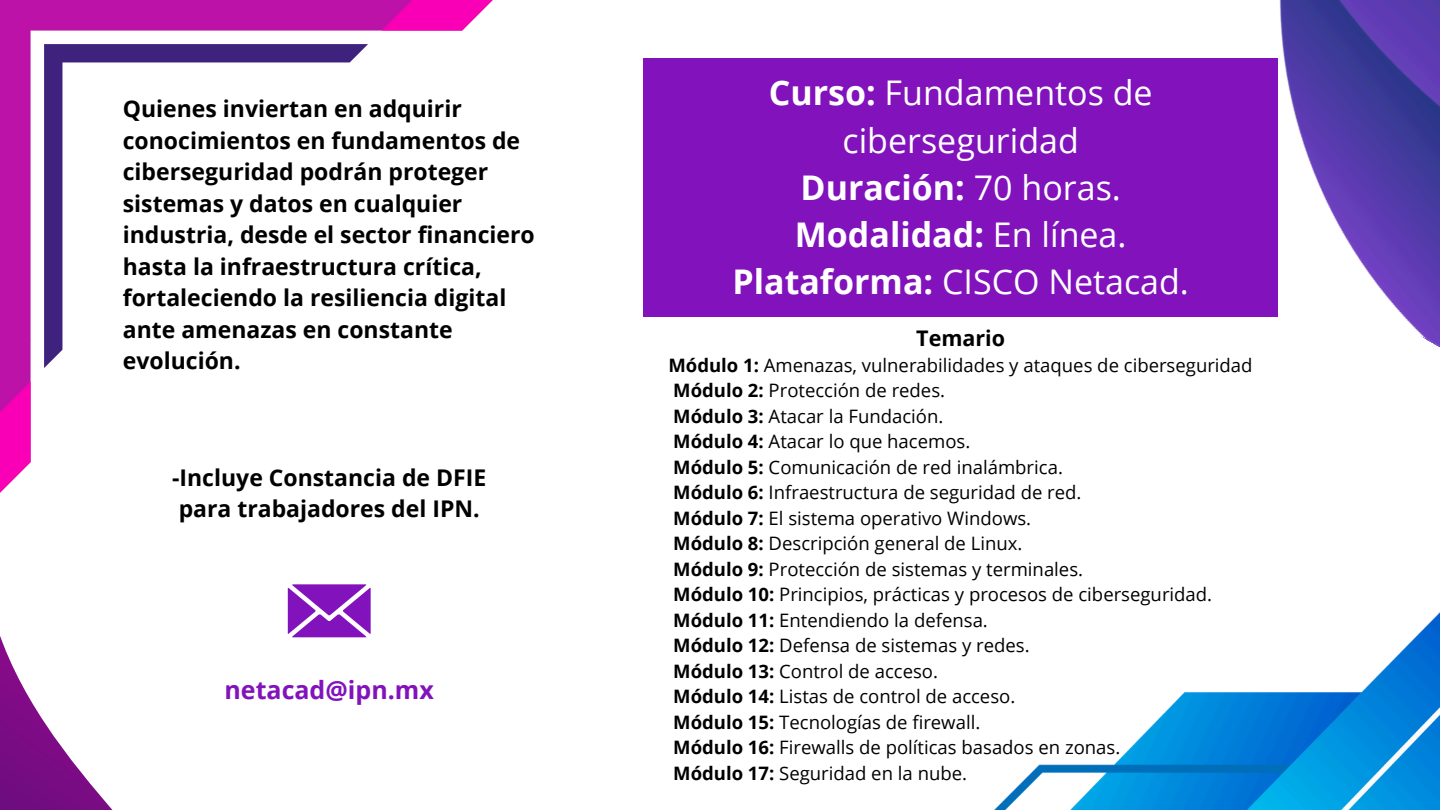
<style>
.page{position:relative;width:1440px;height:810px;background:#fff}
.page>*{position:absolute;margin:0;border:0;box-sizing:border-box;transform-origin:0 0}
.t1{font:34px/47.2px "Open Sans";color:#fff;text-align:center}
.t2{font:700 25px "Open Sans";color:#8112bc}
.t3{font:700 23px/31.5px "Open Sans";color:#000}
.t4{font:700 21.5px "Open Sans";color:#000}
.t5{font:18.5px "Open Sans";color:#000}
.s1{font-weight:700}
</style>
<div class="page">
<svg style="left:0;top:636px;width:113px;height:174px"></svg>
<svg style="left:0;top:0;width:493px;height:493px"></svg>
<svg style="left:288px;top:584px;width:34px;height:53px"></svg>
<img style="left:643px;top:0;width:797px;height:347px">
<img style="left:322px;top:457px;width:1118px;height:353px">
<div style="left:644px;top:58px;width:634px;height:259px;background:#8112bc"></div>
<p class="t3" style="left:123px;top:92px;width:414px">Quienes inviertan en adquirir conocimientos en fundamentos de ciberseguridad podrán proteger sistemas y datos en cualquier industria, desde el sector financiero hasta la infraestructura crítica, fortaleciendo la resiliencia digital ante amenazas en constante evolución.</p>
<p class="t3" style="left:172px;top:461px;width:316px">-Incluye Constancia de DFIE para trabajadores del IPN.</p>
<p class="t2" style="left:225px;top:672px;width:211px">netacad@ipn.mx</p>
<p class="t1" style="left:732px;top:69px;width:458px"><span class="s1">Curso:</span> Fundamentos de ciberseguridad<br><span class="s1">Duración:</span> 70 horas.<br><span class="s1">Modalidad:</span> En línea.<br><span class="s1">Plataforma:</span> CISCO Netacad.</p>
<p class="t4" style="left:916px;top:323px;width:90px">Temario</p>
<p class="t5" style="left:668px;top:352px;width:586px"><span class="s1">Módulo 1:</span> Amenazas, vulnerabilidades y ataques de ciberseguridad</p>
<h2 class="t5" style="left:673px;top:378px;width:273px"><span class="s1">Módulo 2:</span> Protección de redes.</h2>
<h2 class="t5" style="left:673px;top:403px;width:272px"><span class="s1">Módulo 3:</span> Atacar la Fundación.</h2>
<p class="t5" style="left:673px;top:429px;width:299px"><span class="s1">Módulo 4:</span> Atacar lo que hacemos.</p>
<h2 class="t5" style="left:673px;top:454px;width:391px"><span class="s1">Módulo 5:</span> Comunicación de red inalámbrica.</h2>
<p class="t5" style="left:673px;top:480px;width:410px"><span class="s1">Módulo 6:</span> Infraestructura de seguridad de red.</p>
<h1 class="t5" style="left:673px;top:505px;width:359px"><span class="s1">Módulo 7:</span> El sistema operativo Windows.</h1>
<p class="t5" style="left:673px;top:531px;width:351px"><span class="s1">Módulo 8:</span> Descripción general de Linux.</p>
<p class="t5" style="left:673px;top:556px;width:411px"><span class="s1">Módulo 9:</span> Protección de sistemas y terminales.</p>
<p class="t5" style="left:673px;top:582px;width:540px"><span class="s1">Módulo 10:</span> Principios, prácticas y procesos de ciberseguridad.</p>
<p class="t5" style="left:673px;top:607px;width:316px"><span class="s1">Módulo 11:</span> Entendiendo la defensa.</p>
<p class="t5" style="left:673px;top:633px;width:358px"><span class="s1">Módulo 12:</span> Defensa de sistemas y redes.</p>
<p class="t5" style="left:673px;top:658px;width:266px"><span class="s1">Módulo 13:</span> Control de acceso.</p>
<p class="t5" style="left:673px;top:684px;width:344px"><span class="s1">Módulo 14:</span> Listas de control de acceso.</p>
<p class="t5" style="left:673px;top:709px;width:309px"><span class="s1">Módulo 15:</span> Tecnologías de firewall.</p>
<p class="t5" style="left:673px;top:735px;width:449px"><span class="s1">Módulo 16:</span> Firewalls de políticas basados en zonas.</p>
<p class="t5" style="left:673px;top:760px;width:295px"><span class="s1">Módulo 17:</span> Seguridad en la nube.</p>
</div>
